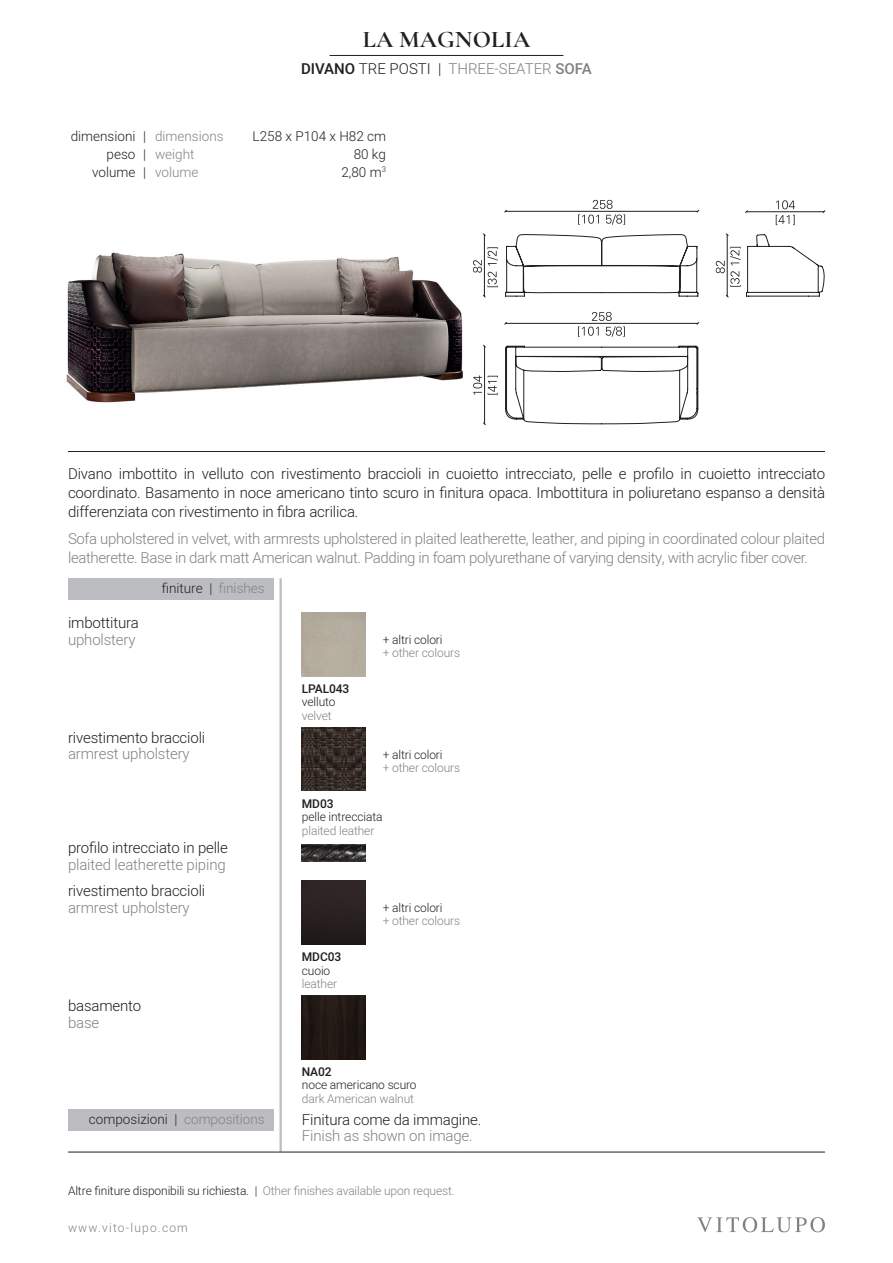
<style>
.page{position:relative;width:893px;height:1263px;background:#fff}
.page>*{position:absolute;margin:0;border:0;box-sizing:border-box;transform-origin:0 0}
.t1{font:700 24px "Cormorant Garamond";letter-spacing:.01em;color:#231f20}
.t2{font:300 15px/18.8px "Heebo";letter-spacing:-.01em;color:#231f20;text-align:justify}
.t3{font:300 15px/18.8px "Heebo";letter-spacing:-.025em;color:#808285}
.t4{font:300 15px "Heebo";color:#808285}
.t5{font:300 13.5px "Heebo";color:#231f20}
.t6{font:300 13.5px "Heebo";color:#808285}
.t7{font:300 12px "Heebo";letter-spacing:-.01em;color:#231f20}
.t8{font:300 12px "Heebo";letter-spacing:-.01em;color:#808285}
.t9{font:500 12px "Heebo";letter-spacing:-.01em;color:#231f20}
.t10{font:300 12px "Heebo";letter-spacing:.1em;color:#808285}
.s1{font-weight:500;color:#231f20}
.s2{color:#231f20}
.s3{font-weight:500}
.s4{color:#808285}
</style>
<div class="page">
<svg style="left:697px;top:1217px;width:128px;height:15px"></svg>
<hr style="left:280px;top:578px;width:2px;height:574px;background:#bcbdc0">
<div style="left:68px;top:578px;width:205px;height:22px;background:#bcbdc0"></div>
<hr style="left:68px;top:451px;width:757px;height:1px;background:#231f20">
<hr style="left:68px;top:1152px;width:757px;height:1px;background:#231f20">
<img style="left:302px;top:880px;width:64px;height:64px">
<img style="left:302px;top:995px;width:64px;height:64px">
<img style="left:302px;top:727px;width:64px;height:64px">
<div style="left:68px;top:1109px;width:205px;height:21px;background:#bcbdc0"></div>
<hr style="left:330px;top:55px;width:233px;height:1px;background:#231f20">
<svg style="left:592px;top:200px;width:21px;height:9px"></svg>
<svg style="left:473px;top:260px;width:10px;height:13px"></svg>
<svg style="left:776px;top:200px;width:19px;height:9px"></svg>
<svg style="left:473px;top:375px;width:9px;height:20px"></svg>
<svg style="left:483px;top:210px;width:342px;height:215px"></svg>
<svg style="left:506px;top:235px;width:192px;height:61px"></svg>
<svg style="left:716px;top:235px;width:108px;height:61px"></svg>
<svg style="left:506px;top:346px;width:192px;height:78px"></svg>
<svg style="left:302px;top:844px;width:64px;height:1px"></svg>
<img style="left:302px;top:845px;width:64px;height:17px">
<img style="left:66px;top:252px;width:397px;height:151px">
<h1 class="t1" style="left:363px;top:24px;width:169px">LA MAGNOLIA</h1>
<p class="t4" style="left:301px;top:58px;width:292px"><span class="s1">DIVANO</span> <span class="s2">TRE POSTI |</span> THREE-SEATER <span class="s3">SOFA</span></p>
<p class="t5" style="left:71px;top:127px;width:154px">dimensioni | <span class="s4">dimensions</span></p>
<p class="t5" style="left:253px;top:127px;width:135px">L258 x P104 x H82 cm</p>
<p class="t6" style="left:107px;top:145px;width:89px"><span class="s2">peso |</span> weight</p>
<p class="t5" style="left:354px;top:145px;width:34px">80 kg</p>
<p class="t5" style="left:92px;top:163px;width:108px">volume | <span class="s4">volume</span></p>
<p class="t5" style="left:341px;top:163px;width:46px">2,80 m<sup>3</sup></p>
<p class="t2" style="left:68px;top:464px;width:759px">Divano imbottito in velluto con rivestimento braccioli in cuoietto intrecciato, pelle e profilo in cuoietto intrecciato coordinato. Basamento in noce americano tinto scuro in finitura opaca. Imbottitura in poliuretano espanso a densità differenziata con rivestimento in fibra acrilica.</p>
<p class="t3" style="left:68px;top:529px;width:758px">Sofa upholstered in velvet, with armrests upholstered in plaited leatherette, leather, and piping in coordinated colour plaited leatherette. Base in dark matt American walnut. Padding in foam polyurethane of varying density, with acrylic fiber cover.</p>
<p class="t2" style="left:68px;top:613px;width:72px">imbottitura</p>
<p class="t3" style="left:68px;top:630px;width:69px">upholstery</p>
<p class="t5" style="left:162px;top:579px;width:104px">finiture | <span class="s4">finishes</span></p>
<p class="t2" style="left:68px;top:728px;width:139px">rivestimento braccioli</p>
<p class="t3" style="left:68px;top:744px;width:123px">armrest upholstery</p>
<p class="t2" style="left:68px;top:838px;width:161px">profilo intrecciato in pelle</p>
<p class="t3" style="left:68px;top:855px;width:159px">plaited leatherette piping</p>
<p class="t2" style="left:68px;top:881px;width:139px">rivestimento braccioli</p>
<p class="t3" style="left:68px;top:898px;width:123px">armrest upholstery</p>
<p class="t2" style="left:68px;top:996px;width:75px">basamento</p>
<p class="t3" style="left:68px;top:1013px;width:33px">base</p>
<p class="t9" style="left:302px;top:680px;width:49px">LPAL043</p>
<p class="t7" style="left:302px;top:694px;width:35px">velluto</p>
<p class="t8" style="left:302px;top:707px;width:31px">velvet</p>
<p class="t7" style="left:383px;top:631px;width:61px">+ altri colori</p>
<p class="t8" style="left:383px;top:645px;width:79px">+ other colours</p>
<p class="t7" style="left:383px;top:746px;width:61px">+ altri colori</p>
<p class="t8" style="left:383px;top:759px;width:79px">+ other colours</p>
<p class="t9" style="left:302px;top:795px;width:33px">MD03</p>
<p class="t7" style="left:302px;top:809px;width:82px">pelle intrecciata</p>
<p class="t8" style="left:302px;top:822px;width:74px">plaited leather</p>
<p class="t9" style="left:302px;top:948px;width:41px">MDC03</p>
<p class="t7" style="left:302px;top:962px;width:30px">cuoio</p>
<p class="t8" style="left:302px;top:975px;width:37px">leather</p>
<p class="t7" style="left:383px;top:899px;width:61px">+ altri colori</p>
<p class="t8" style="left:383px;top:913px;width:79px">+ other colours</p>
<p class="t9" style="left:302px;top:1063px;width:31px">NA02</p>
<p class="t7" style="left:302px;top:1077px;width:116px">noce americano scuro</p>
<p class="t8" style="left:302px;top:1090px;width:114px">dark American walnut</p>
<p class="t5" style="left:89px;top:1110px;width:177px">composizioni | <span class="s4">compositions</span></p>
<p class="t2" style="left:302px;top:1110px;width:181px">Finitura come da immagine.</p>
<p class="t3" style="left:302px;top:1126px;width:172px">Finish as shown on image.</p>
<p class="t7" style="left:68px;top:1182px;width:388px">Altre finiture disponibili su richiesta. | <span class="s4">Other finishes available upon request.</span></p>
<p class="t10" style="left:68px;top:1220px;width:121px">www.vito-lupo.com</p>
</div>
